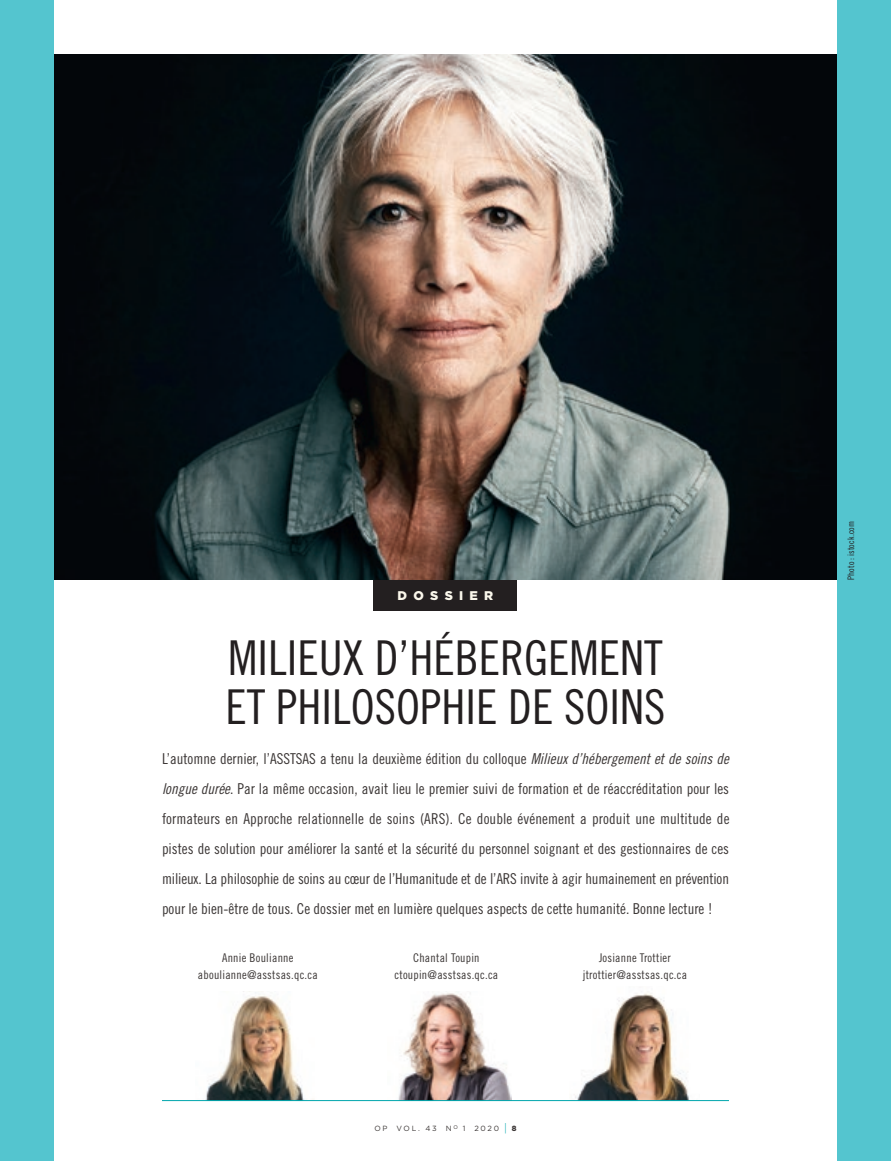
<style>
.page{position:relative;width:891px;height:1161px;background:#54c5cf}
.page>*{position:absolute;margin:0;border:0;box-sizing:border-box;transform-origin:0 0}
.t1{font:48px "Trade Gothic LT Pro Cn 18";color:#231f20}
.t2{font:15px/30px "Trade Gothic LT Pro Cn 18";color:#3b3635;text-align:justify}
.t3{font:900 12.6px "Gotham";letter-spacing:.5em;color:#fbf8ec}
.t4{font:12px "Trade Gothic LT Pro Cn 18";letter-spacing:.02em;color:#3b3635}
.PHOTOS-credit{font:9px "Trade Gothic LT Pro Cn 18";letter-spacing:.015em;color:#231f20}
.t5{font:7.5px "Gotham";letter-spacing:.23em;color:#3b3635}
.s1{font-family:"Trade Gothic LT Pro Cn 18 Obl"}
.s2{font-size:11.25px;color:#00a6ad}
.s3{font-weight:900}
.s4{font-size:11.25px;color:#bc1446}
</style>
<div class="page">
<img style="left:54px;top:54px;width:783px;height:526px">
<div style="left:54px;top:0;width:783px;height:54px;background:#fff"></div>
<div style="left:54px;top:580px;width:783px;height:581px;background:#fff"></div>
<div style="left:374px;top:580px;width:144px;height:31px;background:#231f20"></div>
<img style="left:205px;top:992px;width:100px;height:108px">
<img style="left:398px;top:993px;width:113px;height:107px">
<img style="left:574px;top:993px;width:116px;height:107px">
<hr style="left:162px;top:1100px;width:567px;height:1px;background:#00a6ad">
<p class="t3" style="left:398px;top:587px;width:97px">DOSSIER</p>
<p class="t1" style="left:228px;top:629px;width:436px">MILIEUX D’HÉBERGEMENT</p>
<p class="t1" style="left:226px;top:678px;width:441px">ET PHILOSOPHIE DE SOINS</p>
<p class="t2" style="left:162px;top:744px;width:569px">L’automne dernier, l’ASSTSAS a tenu la deuxième édition du colloque <span class="s1">Milieux d’hébergement et de soins de longue durée</span>. Par la même occasion, avait lieu le premier suivi de formation et de réaccréditation pour les formateurs en Approche relationnelle de soins (ARS). Ce double événement a produit une multitude de pistes de solution pour améliorer la santé et la sécurité du personnel soignant et des gestionnaires de ces milieux. La philosophie de soins au cœur de l’Humanitude et de l’ARS invite à agir humainement en prévention pour le bien-être de tous. Ce dossier met en lumière quelques aspects de cette humanité. Bonne lecture !</p>
<p class="t4" style="left:222px;top:951px;width:73px">Annie Boulianne</p>
<p class="t4" style="left:198px;top:967px;width:121px">aboulianne@asstsas.qc.ca</p>
<p class="t4" style="left:413px;top:951px;width:68px">Chantal Toupin</p>
<p class="t4" style="left:395px;top:967px;width:105px">ctoupin@asstsas.qc.ca</p>
<p class="t5" style="left:374px;top:1124px;width:144px">OP VOL. 43 N<sup>O</sup> 1 2020 <span class="s2">|</span> <span class="s3">8</span></p>
<p class="t5" style="left:377px;top:1124px;width:62px">OP VOL. 41</p>
<p class="t5" style="left:488px;top:1124px;width:28px">18 <span class="s4">|</span> <span class="s3">8</span></p>
<p class="t4" style="left:599px;top:951px;width:73px">Josianne Trottier</p>
<p class="t4" style="left:583px;top:967px;width:106px">jtrottier@asstsas.qc.ca</p>
<p class="PHOTOS-credit" style="left:846px;top:580px;width:61px;rotate:-90deg">Photo : istock.com</p>
</div>
